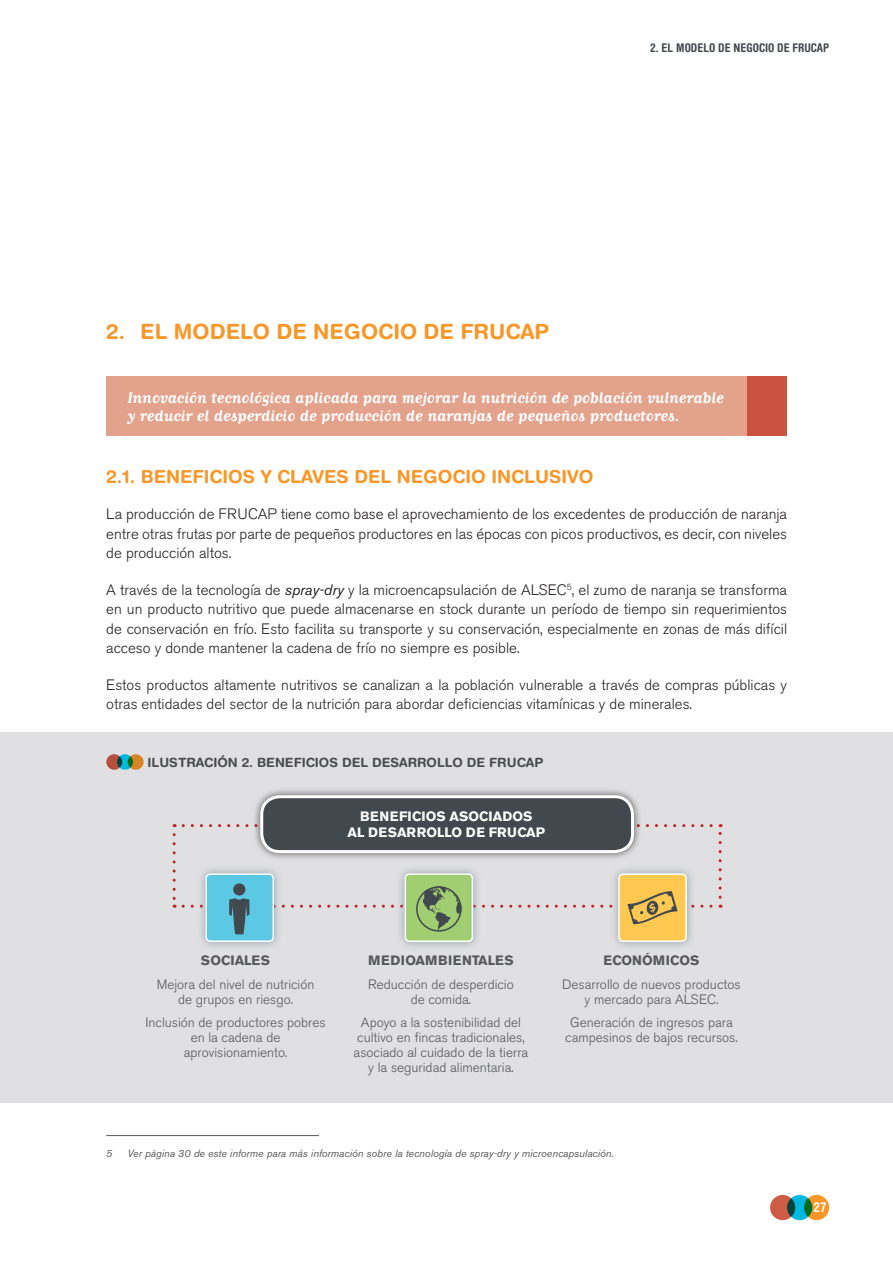
<style>
.page{position:relative;width:893px;height:1263px;background:#fff}
.page>*{position:absolute;margin:0;border:0;box-sizing:border-box;transform-origin:0 0}
._1_TITULO{font:700 21px "Helvetica Rounded";color:#f79727}
.Resaltado_de_3{font:700 18px/18px "Matrix Script";color:#fff}
._1_1__Subtítulo{font:700 18px "Helvetica Rounded";color:#f79727}
._0_Cuerpo_texto{font:300 15px/19.5px "Akzidenz Grotesk BE";color:#231f20;text-align:justify}
.NOTA{font:300 13.5px/15px "Akzidenz Grotesk BE";color:#57585a;text-align:center}
.NOTA-2{font:700 13.5px/16.2px "Akzidenz Grotesk BE";color:#fff;text-align:center}
.NOTA-3{font:700 13.5px "Akzidenz Grotesk BE";color:#57585a}
.NOTA-4{font:700 13.5px "Akzidenz Grotesk BE";letter-spacing:.04em;color:#57585a}
.t1{font:700 condensed 13.5px "Helvetica Rounded";color:#fff}
.TITULO_TABLAS_y_GRAF{font:700 12.75px "Helvetica Rounded";color:#4b4c4d}
.t2{font:700 condensed 12px "Helvetica Rounded";color:#41494e}
.NOTA-5{font:italic 10.5px "Akzidenz Grotesk BE";color:#57585a}
.s1{font-weight:400;font-style:italic}
</style>
<div class="page">
<div style="left:0;top:732px;width:893px;height:371px;background:#e0e0e2"></div>
<div style="left:787px;top:1195px;width:25px;height:25px;background:#00b7e0;border-radius:50%"></div>
<svg style="left:770px;top:1195px;width:25px;height:25px"></svg>
<svg style="left:804px;top:1195px;width:25px;height:25px"></svg>
<div style="left:106px;top:376px;width:641px;height:59px;background:#e3a28b"></div>
<div style="left:747px;top:376px;width:40px;height:59px;background:#cb523f"></div>
<svg style="left:117px;top:754px;width:16px;height:16px"></svg>
<svg style="left:106px;top:754px;width:16px;height:16px"></svg>
<svg style="left:128px;top:754px;width:16px;height:16px"></svg>
<hr style="left:106px;top:1135px;width:213px;height:1px;background:#57585a">
<div style="left:252px;top:787px;width:390px;height:74px;background:#231f20;opacity:.75"></div>
<div style="left:262px;top:797px;width:370px;height:54px;background:#41494e;border-radius:18px"></div>
<div style="left:260px;top:795px;width:374px;height:58px;border:3px solid #fff;border-radius:18px"></div>
<div style="left:196px;top:864px;width:87px;height:87px;background:#738a95;opacity:.75"></div>
<div style="left:206px;top:874px;width:67px;height:67px;background:#5cc9e4;border-radius:4px"></div>
<div style="left:205px;top:873px;width:69px;height:69px;border:2px solid #fff;border-radius:4px"></div>
<div style="left:396px;top:864px;width:86px;height:87px;background:#738a95;opacity:.75"></div>
<div style="left:405px;top:874px;width:67px;height:67px;background:#a1ce71;border-radius:4px"></div>
<div style="left:405px;top:873px;width:68px;height:69px;border:2px solid #fff;border-radius:4px"></div>
<div style="left:609px;top:864px;width:87px;height:87px;background:#738a95;opacity:.75"></div>
<div style="left:619px;top:874px;width:67px;height:67px;background:#fec851;border-radius:4px"></div>
<div style="left:618px;top:873px;width:69px;height:69px;border:2px solid #fff;border-radius:4px"></div>
<svg style="left:173px;top:824px;width:549px;height:111px"></svg>
<p class="t2" style="left:650px;top:40px;width:181px">2. EL MODELO DE NEGOCIO DE FRUCAP</p>
<p class="_1_TITULO" style="left:106px;top:319px;width:445px">2. EL MODELO DE NEGOCIO DE FRUCAP</p>
<p class="Resaltado_de_3" style="left:128px;top:388px;width:598px">Innovación tecnológica aplicada para mejorar la nutrición de población vulnerable y reducir el desperdicio de producción de naranjas de pequeños productores.</p>
<p class="_1_1__Subtítulo" style="left:106px;top:466px;width:489px">2.1. BENEFICIOS Y CLAVES DEL NEGOCIO INCLUSIVO</p>
<p class="_0_Cuerpo_texto" style="left:106px;top:505px;width:682px">La producción de FRUCAP tiene como base el aprovechamiento de los excedentes de producción de naranja entre otras frutas por parte de pequeños productores en las épocas con picos productivos, es decir, con niveles de producción altos.</p>
<p class="_0_Cuerpo_texto" style="left:106px;top:580px;width:682px">A través de la tecnología de <span class="s1">spray-dry</span> y la microencapsulación de ALSEC<sup>5</sup>, el zumo de naranja se transforma en un producto nutritivo que puede almacenarse en stock durante un período de tiempo sin requerimientos de conservación en frío. Esto facilita su transporte y su conservación, especialmente en zonas de más difícil acceso y donde mantener la cadena de frío no siempre es posible.</p>
<p class="_0_Cuerpo_texto" style="left:106px;top:675px;width:682px">Estos productos altamente nutritivos se canalizan a la población vulnerable a través de compras públicas y otras entidades del sector de la nutrición para abordar deficiencias vitamínicas y de minerales.</p>
<p class="TITULO_TABLAS_y_GRAF" style="left:148px;top:754px;width:397px">ILUSTRACIÓN 2. BENEFICIOS DEL DESARROLLO DE FRUCAP</p>
<p class="NOTA-2" style="left:347px;top:808px;width:199px">BENEFICIOS ASOCIADOS<br>AL DESARROLLO DE FRUCAP</p>
<p class="NOTA-3" style="left:201px;top:953px;width:71px">SOCIALES</p>
<p class="NOTA" style="left:157px;top:977px;width:159px">Mejora del nivel de nutrición de grupos en riesgo.</p>
<p class="NOTA" style="left:145px;top:1015px;width:182px">Inclusión de productores pobres en la cadena de aprovisionamiento.</p>
<p class="NOTA-4" style="left:368px;top:953px;width:147px">MEDIOAMBIENTALES</p>
<p class="NOTA" style="left:368px;top:977px;width:147px">Reducción de desperdicio de comida.</p>
<p class="NOTA" style="left:354px;top:1015px;width:176px">Apoyo a la sostenibilidad del cultivo en fincas tradicionales, asociado al cuidado de la tierra y la seguridad alimentaria.</p>
<p class="NOTA-3" style="left:603px;top:953px;width:98px">ECONÓMICOS</p>
<p class="NOTA" style="left:562px;top:977px;width:180px">Desarrollo de nuevos productos y mercado para ALSEC.</p>
<p class="NOTA" style="left:565px;top:1015px;width:174px">Generación de ingresos para campesinos de bajos recursos.</p>
<p class="NOTA-5" style="left:106px;top:1147px;width:8px">5</p>
<p class="NOTA-5" style="left:128px;top:1147px;width:488px">Ver página 30 de este informe para más información sobre la tecnología de spray-dry y microencapsulación.</p>
<p class="t1" style="left:813px;top:1199px;width:14px">27</p>
</div>
